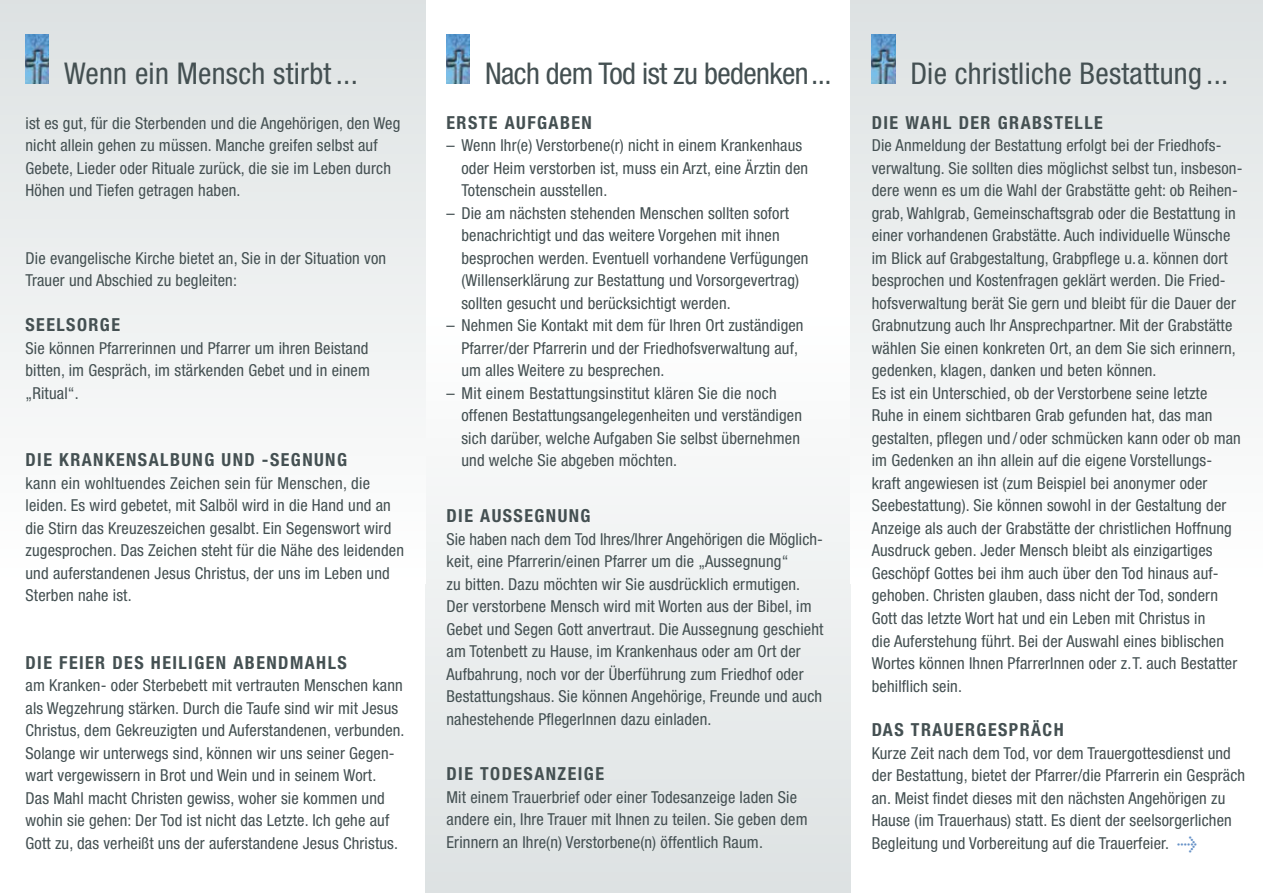
<style>
.page{position:relative;width:1263px;height:893px;background:#fff}
.page>*{position:absolute;margin:0;border:0;box-sizing:border-box;transform-origin:0 0}
.t1{font:condensed 30px "Helvetica Neue";letter-spacing:.01em;color:#445052}
.t2{font:condensed 30px "Helvetica Neue";letter-spacing:-.02em;color:#445052}
.t3{font:700 condensed 18px "Helvetica Neue";letter-spacing:.08em;color:#445052}
.t4{font:condensed 16.5px/22.5px "Helvetica Neue";letter-spacing:.01em;color:#445052}
.s1{font-family:"Meta Pro";font-weight:500;font-stretch:normal;color:#6893c8}
</style>
<div class="page">
<div style="left:425px;top:310px;width:425px;height:583px;background:linear-gradient(to bottom,#fff,#dde2e2)"></div>
<div style="left:850px;top:0;width:413px;height:583px;background:linear-gradient(to bottom,#dde2e2,#fff)"></div>
<div style="left:0;top:0;width:425px;height:583px;background:linear-gradient(to bottom,#dde2e2,#fff)"></div>
<img style="left:26px;top:34px;width:23px;height:50px">
<img style="left:446px;top:34px;width:24px;height:50px">
<img style="left:872px;top:34px;width:23px;height:50px">
<h1 class="t1" style="left:64px;top:56px;width:295px">Wenn ein Mensch stirbt ...</h1>
<p class="t4" style="left:26px;top:112px;width:376px">ist es gut, für die Sterbenden und die Angehörigen, den Weg nicht allein gehen zu müssen. Manche greifen selbst auf Gebete, Lieder oder Rituale zurück, die sie im Leben durch Höhen und Tiefen getragen haben.</p>
<p class="t4" style="left:26px;top:247px;width:362px">Die evangelische Kirche bietet an, Sie in der Situation von<br>Trauer und Abschied zu begleiten:</p>
<p class="t3" style="left:26px;top:314px;width:96px">SEELSORGE</p>
<p class="t4" style="left:26px;top:337px;width:346px;text-align:justify">Sie können Pfarrerinnen und Pfarrer um ihren Beistand bitten, im Gespräch, im stärkenden Gebet und in einem „Ritual“.</p>
<p class="t3" style="left:26px;top:449px;width:323px">DIE KRANKENSALBUNG UND -SEGNUNG</p>
<p class="t4" style="left:26px;top:472px;width:380px">kann ein wohltuendes Zeichen sein für Menschen, die leiden. Es wird gebetet, mit Salböl wird in die Hand und an die Stirn das Kreuzeszeichen gesalbt. Ein Segenswort wird zugesprochen. Das Zeichen steht für die Nähe des leidenden und auferstandenen Jesus Christus, der uns im Leben und Sterben nahe ist.</p>
<p class="t3" style="left:26px;top:652px;width:323px">DIE FEIER DES HEILIGEN ABENDMAHLS</p>
<p class="t4" style="left:26px;top:674px;width:381px">am Kranken- oder Sterbebett mit vertrauten Menschen kann als Wegzehrung stärken. Durch die Taufe sind wir mit Jesus Christus, dem Gekreuzigten und Auferstandenen, verbunden.<br>Solange wir unterwegs sind, können wir uns seiner Gegen&shy;wart vergewissern in Brot und Wein und in seinem Wort.<br>Das Mahl macht Christen gewiss, woher sie kommen und wohin sie gehen: Der Tod ist nicht das Letzte. Ich gehe auf Gott zu, das verheißt uns der auferstandene Jesus Christus.</p>
<h1 class="t2" style="left:485px;top:56px;width:348px">Nach dem Tod ist zu bedenken...</h1>
<p class="t3" style="left:446px;top:112px;width:147px">ERSTE AUFGABEN</p>
<p class="t4" style="left:461px;top:134px;width:348px;text-indent:-15px">– Wenn Ihr(e) Verstorbene(r) nicht in einem Krankenhaus oder Heim verstorben ist, muss ein Arzt, eine Ärztin den<br>Totenschein ausstellen.</p>
<p class="t4" style="left:461px;top:202px;width:349px;text-indent:-15px">– Die am nächsten stehenden Menschen sollten sofort benachrichtigt und das weitere Vorgehen mit ihnen besprochen werden. Eventuell vorhandene Verfügungen (Willenserklärung zur Bestattung und Vorsorgevertrag) sollten gesucht und berücksichtigt werden.</p>
<p class="t4" style="left:461px;top:314px;width:344px;text-indent:-15px">– Nehmen Sie Kontakt mit dem für Ihren Ort zuständigen<br>Pfarrer/der Pfarrerin und der Friedhofsverwaltung auf, um alles Weitere zu besprechen.</p>
<p class="t4" style="left:461px;top:382px;width:342px;text-indent:-15px">– Mit einem Bestattungsinstitut klären Sie die noch offenen Bestattungsangelegenheiten und verständigen sich darüber, welche Aufgaben Sie selbst übernehmen und welche Sie abgeben möchten.</p>
<p class="t3" style="left:446px;top:505px;width:146px">DIE AUSSEGNUNG</p>
<p class="t4" style="left:446px;top:527px;width:378px">Sie haben nach dem Tod Ihres/Ihrer Angehörigen die Möglich&shy;keit, eine Pfarrerin/einen Pfarrer um die „Aussegnung“<br>zu bitten. Dazu möchten wir Sie ausdrücklich ermutigen.<br>Der verstorbene Mensch wird mit Worten aus der Bibel, im Gebet und Segen Gott anvertraut. Die Aussegnung geschieht am Totenbett zu Hause, im Krankenhaus oder am Ort der Aufbahrung, noch vor der Überführung zum Friedhof oder Bestattungshaus. Sie können Angehörige, Freunde und auch nahestehende PflegerInnen dazu einladen.</p>
<p class="t3" style="left:446px;top:763px;width:159px">DIE TODESANZEIGE</p>
<p class="t4" style="left:446px;top:786px;width:363px">Mit einem Trauerbrief oder einer Todesanzeige laden Sie andere ein, Ihre Trauer mit Ihnen zu teilen. Sie geben dem<br>Erinnern an Ihre(n) Verstorbene(n) öffentlich Raum.</p>
<h1 class="t1" style="left:910px;top:56px;width:320px">Die christliche Bestattung ...</h1>
<p class="t3" style="left:872px;top:112px;width:232px">DIE WAHL DER GRABSTELLE</p>
<p class="t4" style="left:872px;top:134px;width:372px">Die Anmeldung der Bestattung erfolgt bei der Friedhofs&shy;verwaltung. Sie sollten dies möglichst selbst tun, insbeson&shy;dere wenn es um die Wahl der Grabstätte geht: ob Reihen&shy;grab, Wahlgrab, Gemeinschaftsgrab oder die Bestattung in einer vorhandenen Grabstätte. Auch individuelle Wünsche im Blick auf Grabgestaltung, Grabpflege u.a. können dort besprochen und Kostenfragen geklärt werden. Die Fried&shy;hofsverwaltung berät Sie gern und bleibt für die Dauer der Grabnutzung auch Ihr Ansprechpartner. Mit der Grabstätte wählen Sie einen konkreten Ort, an dem Sie sich erinnern, gedenken, klagen, danken und beten können.<br>Es ist ein Unterschied, ob der Verstorbene seine letzte Ruhe in einem sichtbaren Grab gefunden hat, das man gestalten, pflegen und / oder schmücken kann oder ob man im Gedenken an ihn allein auf die eigene Vorstellungs&shy;kraft angewiesen ist (zum Beispiel bei anonymer oder Seebestattung). Sie können sowohl in der Gestaltung der Anzeige als auch der Grabstätte der christlichen Hoffnung Ausdruck geben. Jeder Mensch bleibt als einzigartiges Geschöpf Gottes bei ihm auch über den Tod hinaus auf&shy;gehoben. Christen glauben, dass nicht der Tod, sondern Gott das letzte Wort hat und ein Leben mit Christus in<br>die Auferstehung führt. Bei der Auswahl eines biblischen Wortes können Ihnen PfarrerInnen oder z.T. auch Bestatter behilflich sein.</p>
<p class="t3" style="left:872px;top:719px;width:193px">DAS TRAUERGESPRÄCH</p>
<p class="t4" style="left:872px;top:742px;width:375px">Kurze Zeit nach dem Tod, vor dem Trauergottesdienst und der Bestattung, bietet der Pfarrer/die Pfarrerin ein Gespräch an. Meist findet dieses mit den nächsten Angehörigen zu Hause (im Trauerhaus) statt. Es dient der seelsorgerlichen Begleitung und Vorbereitung auf die Trauerfeier. <span class="s1">→</span></p>
</div>
